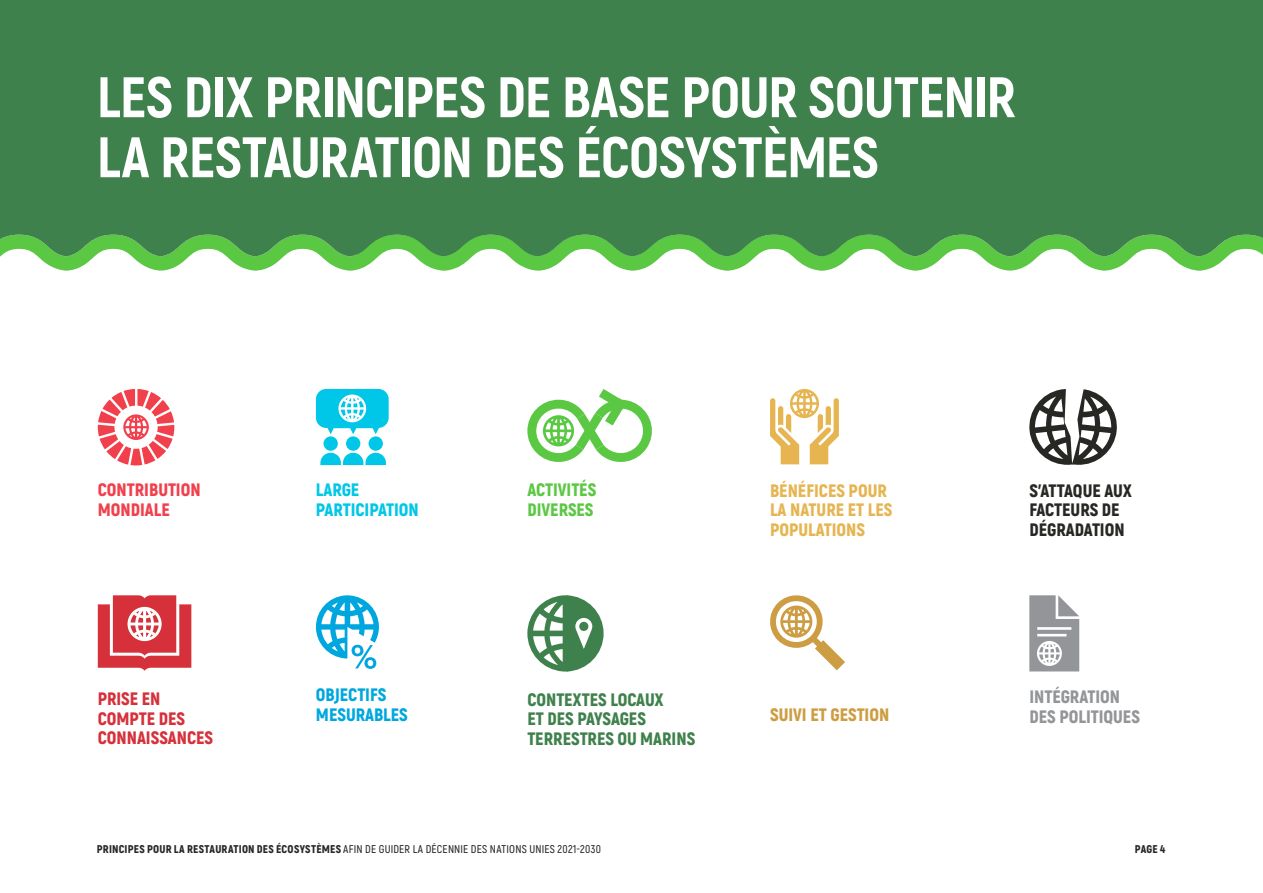
<style>
.page{position:relative;width:1263px;height:893px;background:#fff}
.page>*{position:absolute;margin:0;border:0;box-sizing:border-box;transform-origin:0 0}
.t1{font:800 57px/60px "Akrobat";letter-spacing:-.015em;color:#fff}
.t2{font:900 18px/19.5px "Akrobat";color:#3f814c}
.t3{font:900 18px/19.5px "Akrobat";color:#e6b551}
.t4{font:900 18px/19.5px "Akrobat";color:#272724}
.t5{font:900 18px/19.5px "Akrobat";color:#d6313b}
.t6{font:900 18px/19.5px "Akrobat";color:#939598}
.t7{font:900 18px/19.5px "Akrobat";color:#f13f4c}
.t8{font:900 18px/19.5px "Akrobat";color:#00a7df}
.t9{font:900 18px/19.5px "Akrobat";color:#00c7e7}
.t10{font:900 18px/19.5px "Akrobat";color:#5bc844}
.t11{font:900 18px "Akrobat";color:#cd9d43}
.t12{font:600 11.25px "Akrobat";letter-spacing:.02em;color:#272724}
.t13{font:900 11.25px "Akrobat";color:#272724}
.s1{font-weight:900}
</style>
<div class="page">
<svg style="left:0;top:256px;width:1228px;height:15px"></svg>
<div style="left:0;top:0;width:1263px;height:256px;background:#3f814c"></div>
<svg style="left:770px;top:595px;width:75px;height:75px"></svg>
<svg style="left:1029px;top:595px;width:50px;height:76px"></svg>
<svg style="left:98px;top:595px;width:93px;height:76px"></svg>
<svg style="left:316px;top:595px;width:63px;height:74px"></svg>
<svg style="left:527px;top:595px;width:77px;height:76px"></svg>
<svg style="left:1029px;top:389px;width:88px;height:76px"></svg>
<svg style="left:98px;top:389px;width:76px;height:76px"></svg>
<div style="left:323px;top:436px;width:15px;height:15px;background:#00c7e7;border-radius:7px"></div>
<div style="left:346px;top:436px;width:14px;height:15px;background:#00c7e7;border-radius:7px"></div>
<svg style="left:320px;top:453px;width:66px;height:12px"></svg>
<div style="left:369px;top:436px;width:14px;height:15px;background:#00c7e7;border-radius:7px"></div>
<svg style="left:316px;top:389px;width:73px;height:45px"></svg>
<svg style="left:527px;top:389px;width:125px;height:73px"></svg>
<svg style="left:770px;top:389px;width:69px;height:75px"></svg>
<h1 class="t1" style="left:97px;top:67px;width:920px">LES DIX PRINCIPES DE BASE POUR SOUTENIR<br>LA RESTAURATION DES ÉCOSYSTÈMES</h1>
<h2 class="t7" style="left:98px;top:480px;width:104px">CONTRIBUTION<br>MONDIALE</h2>
<h2 class="t9" style="left:316px;top:480px;width:104px">LARGE<br>PARTICIPATION</h2>
<h2 class="t10" style="left:527px;top:480px;width:70px">ACTIVITÉS<br>DIVERSES</h2>
<h2 class="t3" style="left:770px;top:481px;width:124px">BÉNÉFICES POUR<br>LA NATURE ET LES<br>POPULATIONS</h2>
<h2 class="t5" style="left:98px;top:689px;width:117px">PRISE EN<br>COMPTE DES<br>CONNAISSANCES</h2>
<h2 class="t8" style="left:316px;top:685px;width:93px">OBJECTIFS<br>MESURABLES</h2>
<h2 class="t2" style="left:527px;top:690px;width:169px">CONTEXTES LOCAUX<br>ET DES PAYSAGES<br>TERRESTRES OU MARINS</h2>
<h2 class="t11" style="left:770px;top:703px;width:121px">SUIVI ET GESTION</h2>
<h2 class="t4" style="left:1029px;top:481px;width:104px">S’ATTAQUE AUX<br>FACTEURS DE<br>DÉGRADATION</h2>
<h2 class="t6" style="left:1029px;top:687px;width:112px">INTÉGRATION<br>DES POLITIQUES</h2>
<p class="t12" style="left:97px;top:842px;width:506px"><span class="s1">PRINCIPES POUR LA RESTAURATION DES ÉCOSYSTÈMES</span> AFIN DE GUIDER LA DÉCENNIE DES NATIONS UNIES 2021-2030</p>
<p class="t13" style="left:1135px;top:842px;width:32px">PAGE 4</p>
</div>
